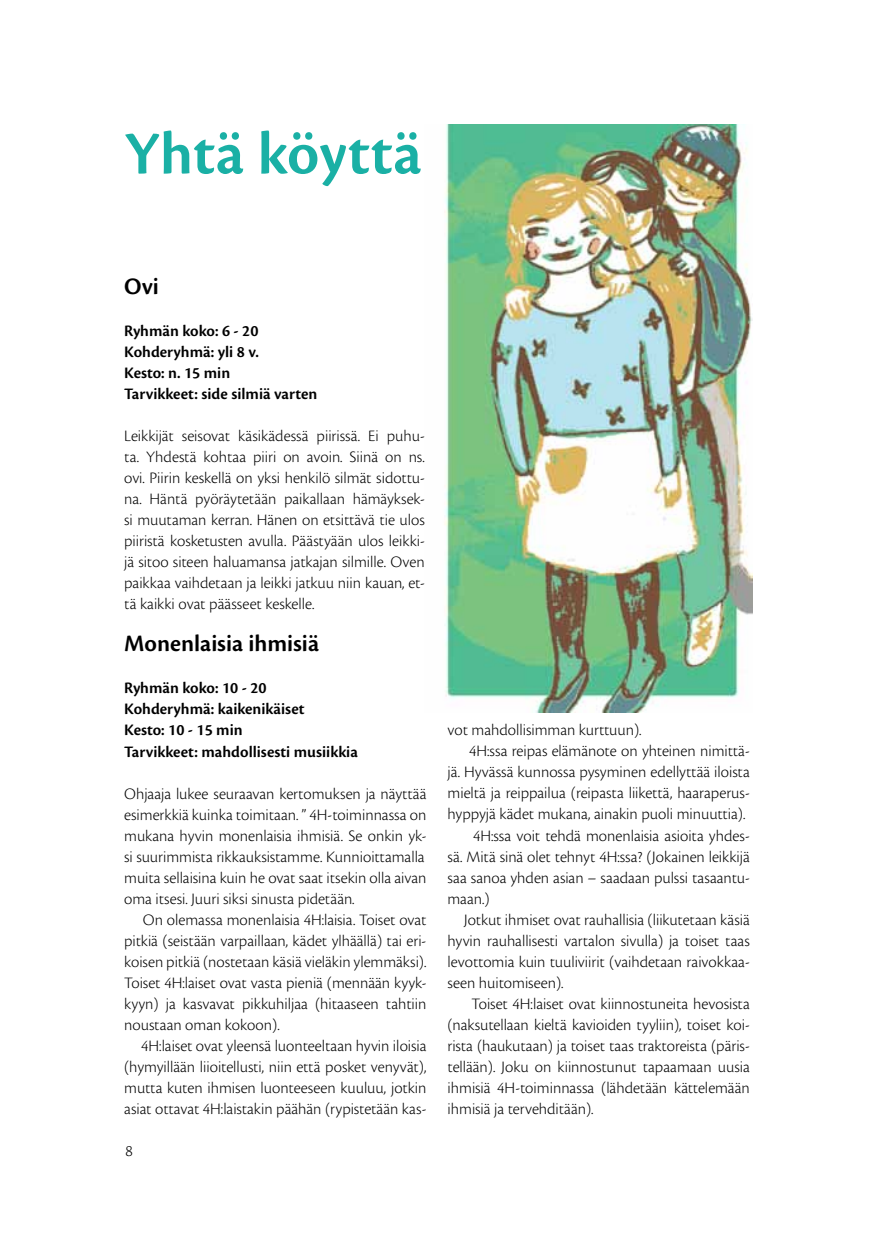
<style>
.page{position:relative;width:874px;height:1241px;background:#fff}
.page>*{position:absolute;margin:0;border:0;box-sizing:border-box;transform-origin:0 0}
.t1{font:600 63px "Cronos Pro";letter-spacing:.005em;color:#1ab0a5}
.t2{font:600 24.5px "Cronos Pro";color:#000}
.t3{font:300 16.62px/21px "Cronos Pro";color:#000;text-align:justify}
.t4{font:600 16.62px/21px "Cronos Pro";color:#000}
</style>
<div class="page">
<img style="left:444px;top:124px;width:307px;height:588px">
<h1 class="t1" style="left:124px;top:117px;width:299px">Yhtä köyttä</h1>
<h2 class="t2" style="left:124px;top:272px;width:36px">Ovi</h2>
<p class="t4" style="left:124px;top:321px;width:195px">Ryhmän koko: 6 - 20<br>Kohderyhmä: yli 8 v.<br>Kesto: n. 15 min<br>Tarvikkeet: side silmiä varten</p>
<p class="t3" style="left:124px;top:425px;width:302px">Leikkijät seisovat käsikädessä piirissä. Ei puhu&shy;ta. Yhdestä kohtaa piiri on avoin. Siinä on ns. ovi. Piirin keskellä on yksi henkilö silmät sidottu&shy;na. Häntä pyöräytetään paikallaan hämäyksek&shy;si muutaman kerran. Hänen on etsittävä tie ulos piiristä kosketusten avulla. Päästyään ulos leikki&shy;jä sitoo siteen haluamansa jatkajan silmille. Oven paikkaa vaihdetaan ja leikki jatkuu niin kauan, et&shy;tä kaikki ovat päässeet keskelle.</p>
<h2 class="t2" style="left:124px;top:629px;width:196px">Monenlaisia ihmisiä</h2>
<p class="t4" style="left:124px;top:678px;width:235px">Ryhmän koko: 10 - 20<br>Kohderyhmä: kaikenikäiset<br>Kesto: 10 - 15 min<br>Tarvikkeet: mahdollisesti musiikkia</p>
<p class="t3" style="left:124px;top:782px;width:304px">Ohjaaja lukee seuraavan kertomuksen ja näyttää esimerkkiä kuinka toimitaan. ” 4H-toiminnassa on mukana hyvin monenlaisia ihmisiä. Se onkin yk&shy;si suurimmista rikkauksistamme. Kunnioittamalla muita sellaisina kuin he ovat saat itsekin olla aivan oma itsesi. Juuri siksi sinusta pidetään.</p>
<p class="t3" style="left:124px;top:908px;width:304px;text-indent:19px">On olemassa monenlaisia 4H:laisia. Toiset ovat pitkiä (seistään varpaillaan, kädet ylhäällä) tai eri&shy;koisen pitkiä (nostetaan käsiä vieläkin ylemmäksi).<br>Toiset 4H:laiset ovat vasta pieniä (mennään kyyk&shy;kyyn) ja kasvavat pikkuhiljaa (hitaaseen tahtiin noustaan oman kokoon).</p>
<p class="t3" style="left:124px;top:1034px;width:304px;text-indent:17px">4H:laiset ovat yleensä luonteeltaan hyvin iloisia (hymyillään liioitellusti, niin että posket venyvät), mutta kuten ihmisen luonteeseen kuuluu, jotkin asiat ottavat 4H:laistakin päähän (rypistetään kas-</p>
<p class="t3" style="left:125px;top:1139px;width:9px">8</p>
<p class="t3" style="left:447px;top:719px;width:195px">vot mahdollisimman kurttuun).</p>
<p class="t3" style="left:469px;top:740px;width:282px">4H:ssa reipas elämänote on yhteinen nimittä-</p>
<p class="t3" style="left:447px;top:761px;width:304px">jä. Hyvässä kunnossa pysyminen edellyttää iloista</p>
<p class="t3" style="left:447px;top:782px;width:304px">mieltä ja reippailua (reipasta liikettä, haaraperus-</p>
<p class="t3" style="left:447px;top:803px;width:299px">hyppyjä kädet mukana, ainakin puoli minuuttia).</p>
<p class="t3" style="left:473px;top:824px;width:278px">4H:ssa voit tehdä monenlaisia asioita yhdes-</p>
<p class="t3" style="left:447px;top:845px;width:303px">sä. Mitä sinä olet tehnyt 4H:ssa? (Jokainen leikkijä</p>
<p class="t3" style="left:447px;top:866px;width:304px">saa sanoa yhden asian – saadaan pulssi tasaantu-</p>
<p class="t3" style="left:447px;top:887px;width:43px">maan.)</p>
<p class="t3" style="left:464px;top:908px;width:287px">Jotkut ihmiset ovat rauhallisia (liikutetaan käsiä</p>
<p class="t3" style="left:447px;top:929px;width:304px">hyvin rauhallisesti vartalon sivulla) ja toiset taas</p>
<p class="t3" style="left:447px;top:950px;width:303px">levottomia kuin tuuliviirit (vaihdetaan raivokkaa-</p>
<p class="t3" style="left:447px;top:971px;width:117px">seen huitomiseen).</p>
<p class="t3" style="left:471px;top:992px;width:280px">Toiset 4H:laiset ovat kiinnostuneita hevosista</p>
<p class="t3" style="left:447px;top:1013px;width:304px">(naksutellaan kieltä kavioiden tyyliin), toiset koi-</p>
<p class="t3" style="left:447px;top:1034px;width:304px">rista (haukutaan) ja toiset taas traktoreista (päris-</p>
<p class="t3" style="left:447px;top:1055px;width:304px">tellään). Joku on kiinnostunut tapaamaan uusia</p>
<p class="t3" style="left:447px;top:1076px;width:304px">ihmisiä 4H-toiminnassa (lähdetään kättelemään</p>
<p class="t3" style="left:447px;top:1097px;width:148px">ihmisiä ja tervehditään).</p>
</div>
